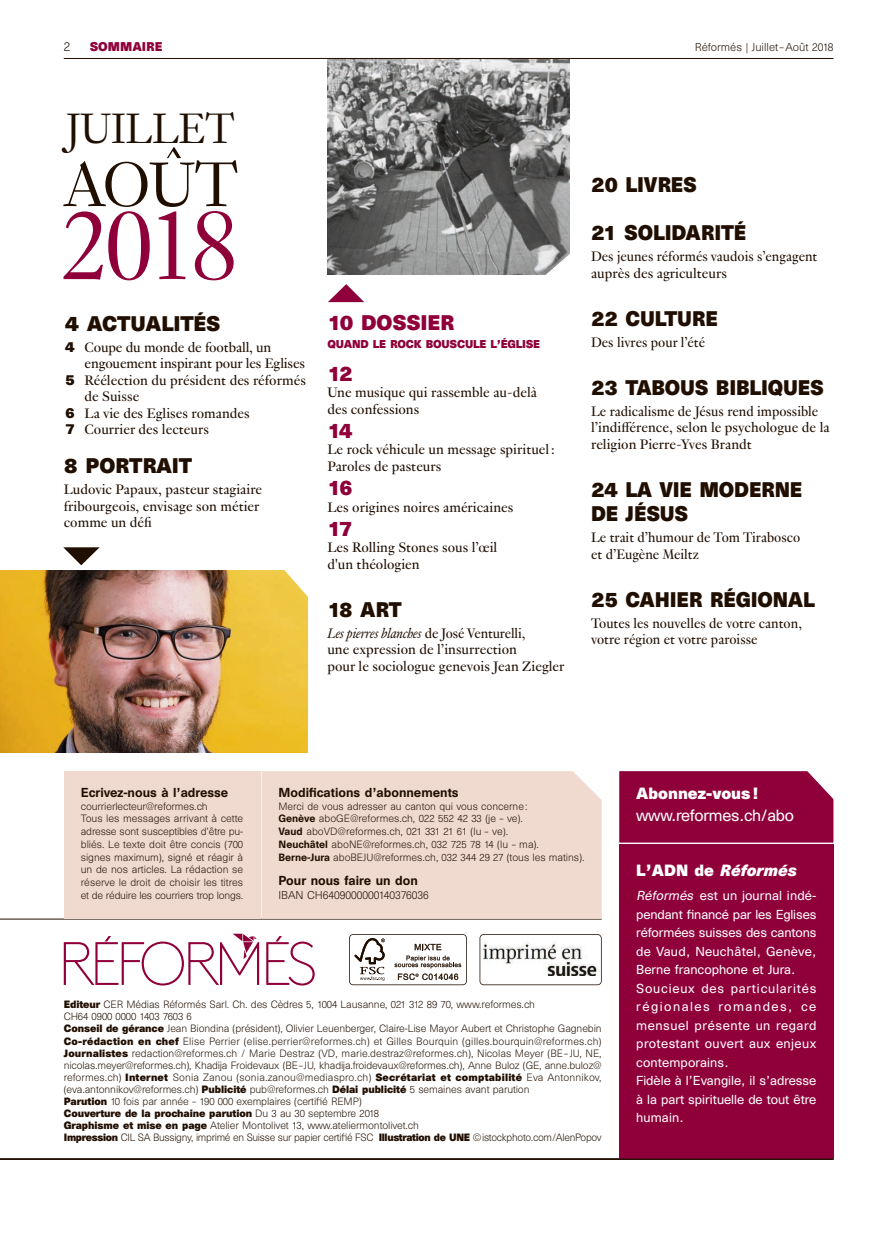
<style>
.page{position:relative;width:893px;height:1234px;background:#fff}
.page>*{position:absolute;margin:0;border:0;box-sizing:border-box;transform-origin:0 0}
.t1{font:300 105.15px "Genath";color:#8f003a}
.t2{font:300 69px "Genath";color:#200e00}
.t3{font:300 46.5px "Genath";letter-spacing:-.02em;color:#200e00}
.t4{font:700 19.5px/24px "Unica SB";letter-spacing:-.01em;color:#200e00}
.t5{font:700 19.5px "Unica SB";letter-spacing:-.01em;color:#8f003a}
.t6{font:15px/16.5px "Genath";color:#200e00}
.t7{font:15px/16.5px "Genath";color:#200e00;scale:.96 1}
.t8{font:15px "Unica SB";letter-spacing:-.02em;color:#fff}
.t9{font:italic 700 15px "Unica SB";color:#fff}
.t10{font:700 15px "Unica SB";color:#fff}
.t11{font:12px/18.5px "Unica SB";letter-spacing:.01em;color:#fff}
.t12{font:500 12px "Unica SB";color:#200e00}
.t13{font:300 12px "Unica SB";color:#200e00}
.t14{font:700 11.7px "Unica SB";color:#8f003a}
.t15{font:300 10.5px "Unica SB";color:#200e00}
.t16{font:700 10.5px "Unica SB";letter-spacing:-.02em;color:#8f003a}
.t17{font:300 9.75px/12px "Unica SB";letter-spacing:-.01em;color:#200e00}
.s1{font-family:"Unica SB";font-weight:700;font-size:13.5px}
.s2{font-style:italic}
.s3{font-weight:500}
.s4{font-weight:700}
.s5{font-style:normal}
</style>
<div class="page">
<svg style="left:349px;top:934px;width:118px;height:50px"></svg>
<svg style="left:480px;top:934px;width:122px;height:50px"></svg>
<svg style="left:266px;top:936px;width:49px;height:49px"></svg>
<svg style="left:64px;top:933px;width:195px;height:52px"></svg>
<img style="left:327px;top:59px;width:243px;height:216px">
<svg style="left:328px;top:284px;width:36px;height:18px"></svg>
<svg style="left:63px;top:547px;width:37px;height:18px"></svg>
<svg style="left:541px;top:252px;width:29px;height:23px"></svg>
<img style="left:0;top:570px;width:307px;height:182px">
<svg style="left:283px;top:570px;width:25px;height:28px"></svg>
<hr style="left:0;top:918px;width:602px;height:1px;background:#200e00">
<div style="left:619px;top:843px;width:214px;height:315px;background:#8f003a"></div>
<div style="left:619px;top:771px;width:215px;height:71px;background:#8f003a"></div>
<hr style="left:0;top:1158px;width:833px;height:1px;background:#200e00">
<div style="left:64px;top:771px;width:196px;height:147px;background:#f0dad0"></div>
<div style="left:261px;top:771px;width:341px;height:147px;background:#f0dad0"></div>
<hr style="left:64px;top:58px;width:769px;height:1px;background:#200e00">
<p class="t13" style="left:64px;top:39px;width:8px">2</p>
<p class="t14" style="left:90px;top:39px;width:74px">SOMMAIRE</p>
<p class="t15" style="left:695px;top:41px;width:140px">Réformés | Juillet –Août 2018</p>
<h3 class="t3" style="left:66px;top:95px;width:170px">JUILLET</h3>
<h2 class="t2" style="left:64px;top:136px;width:176px">AOÛT</h2>
<h1 class="t1" style="left:60px;top:172px;width:180px">2018</h1>
<h3 class="t4" style="left:65px;top:313px;width:157px">4 ACTUALITÉS</h3>
<h3 class="t6" style="left:65px;top:337px;width:208px"><span class="s1">4</span> Coupe du monde de football, un</h3>
<h3 class="t6" style="left:85px;top:354px;width:222px">engouement inspirant pour les Eglises</h3>
<h3 class="t6" style="left:65px;top:370px;width:242px"><span class="s1">5</span> Réélection du président des réformés</h3>
<h3 class="t6" style="left:85px;top:387px;width:56px">de Suisse</h3>
<h3 class="t6" style="left:65px;top:403px;width:186px"><span class="s1">6</span> La vie des Eglises romandes</h3>
<h3 class="t6" style="left:65px;top:420px;width:145px"><span class="s1">7</span> Courrier des lecteurs</h3>
<h3 class="t4" style="left:64px;top:455px;width:130px">8 PORTRAIT</h3>
<h3 class="t6" style="left:64px;top:480px;width:200px">Ludovic Papaux, pasteur stagiaire fribourgeois, envisage son métier comme un défi</h3>
<h3 class="t5" style="left:327px;top:310px;width:128px">10 DOSSIER</h3>
<p class="t16" style="left:327px;top:337px;width:214px">QUAND LE ROCK BOUSCULE L’ÉGLISE</p>
<h3 class="t5" style="left:327px;top:361px;width:27px">12</h3>
<h3 class="t6" style="left:327px;top:383px;width:211px">Une musique qui rassemble au-delà des confessions</h3>
<h3 class="t5" style="left:327px;top:418px;width:27px">14</h3>
<h3 class="t6" style="left:327px;top:440px;width:229px">Le rock véhicule un message spirituel :<br>Paroles de pasteurs</h3>
<h3 class="t5" style="left:327px;top:475px;width:27px">16</h3>
<h3 class="t6" style="left:327px;top:497px;width:187px">Les origines noires américaines</h3>
<h3 class="t5" style="left:327px;top:516px;width:27px">17</h3>
<h3 class="t6" style="left:327px;top:538px;width:171px">Les Rolling Stones sous l’œil d'un théologien</h3>
<h3 class="t4" style="left:327px;top:599px;width:76px">18 ART</h3>
<h3 class="t7" style="left:327px;top:623px;width:249px"><span class="s2">Les pierres blanches</span> de José Venturelli,<br>une expression de l’insurrection<br>pour le sociologue genevois Jean Ziegler</h3>
<h3 class="t4" style="left:591px;top:175px;width:107px">20 LIVRES</h3>
<h3 class="t4" style="left:591px;top:223px;width:157px">21 SOLIDARITÉ</h3>
<h3 class="t7" style="left:591px;top:247px;width:237px">Des jeunes réformés vaudois s’engagent auprès des agriculteurs</h3>
<h3 class="t4" style="left:591px;top:308px;width:128px">22 CULTURE</h3>
<h3 class="t7" style="left:591px;top:333px;width:120px">Des livres pour l’été</h3>
<h3 class="t4" style="left:591px;top:377px;width:234px">23 TABOUS BIBLIQUES</h3>
<h3 class="t7" style="left:591px;top:402px;width:250px">Le radicalisme de Jésus rend impossible l’indifférence, selon le psychologue de la religion Pierre-Yves Brandt</h3>
<h3 class="t4" style="left:591px;top:479px;width:213px">24 LA VIE MODERNE<br>DE JÉSUS</h3>
<h3 class="t7" style="left:591px;top:528px;width:220px">Le trait d’humour de Tom Tirabosco et d’Eugène Meiltz</h3>
<h3 class="t4" style="left:591px;top:589px;width:225px">25 CAHIER RÉGIONAL</h3>
<h3 class="t7" style="left:591px;top:613px;width:221px">Toutes les nouvelles de votre canton, votre région et votre paroisse</h3>
<p class="t12" style="left:81px;top:784px;width:149px">Ecrivez-nous à l’adresse</p>
<p class="t17" style="left:81px;top:799px;width:164px;line-height:12.8px">courrierlecteur@reformes.ch<br>Tous les messages arrivant à cette adresse sont susceptibles d’être pu&shy;bliés. Le texte doit être concis (700 signes maximum), signé et réagir à un de nos articles. La rédaction se réserve le droit de choisir les titres et de réduire les courriers trop longs.</p>
<p class="t12" style="left:279px;top:784px;width:182px">Modifications d’abonnements</p>
<p class="t17" style="left:279px;top:799px;width:308px;line-height:12.8px">Merci de vous adresser au canton qui vous concerne:<br><span class="s3">Genève</span> aboGE@reformes.ch, 022 552 42 33 (je – ve).<br><span class="s3">Vaud</span> aboVD@reformes.ch, 021 331 21 61 (lu – ve).<br><span class="s3">Neuchâtel</span> aboNE@reformes.ch, 032 725 78 14 (lu – ma).<br><span class="s3">Berne-Jura</span> aboBEJU@reformes.ch, 032 344 29 27 (tous les matins).</p>
<p class="t12" style="left:279px;top:873px;width:141px">Pour nous faire un don</p>
<p class="t15" style="left:279px;top:888px;width:152px">IBAN CH6409000000140376036</p>
<p class="t17" style="left:64px;top:998px;width:539px"><span class="s4">Editeur</span> CER Médias Réformés Sarl. Ch. des Cèdres 5, 1004 Lausanne, 021 312 89 70, www.reformes.ch<br>CH64 0900 0000 1403 7603 6<br><span class="s4">Conseil de gérance</span> Jean Biondina (président), Olivier Leuenberger, Claire-Lise Mayor Aubert et Christophe Gagnebin <span class="s4">Co-rédaction en chef</span> Elise Perrier (elise.perrier@reformes.ch) et Gilles Bourquin (gilles.bourquin@reformes.ch)<br><span class="s4">Journalistes</span> redaction@reformes.ch / Marie Destraz (VD, marie.destraz@reformes.ch), Nicolas Meyer (BE– JU, NE, nicolas.meyer@reformes.ch), Khadija Froidevaux (BE–JU, khadija.froidevaux@reformes.ch), Anne Buloz (GE, anne.buloz@ reformes.ch) <span class="s4">Internet</span> Sonia Zanou (sonia.zanou@mediaspro.ch) <span class="s4">Secrétariat et comptabilité</span> Eva Antonnikov, (eva.antonnikov@reformes.ch) <span class="s4">Publicité</span> pub@reformes.ch <span class="s4">Délai publicité</span> 5 semaines avant parution<br><span class="s4">Parution</span> 10 fois par année – 190 000 exemplaires (certifié REMP)<br><span class="s4">Couverture de la prochaine parution</span> Du 3 au 30 septembre 2018<br><span class="s4">Graphisme et mise en page</span> Atelier Montolivet 13, www.ateliermontolivet.ch<br><span class="s4">Impression</span> CIL SA Bussigny, imprimé en Suisse sur papier certifié FSC <span class="s4">Illustration de UNE</span> ©istockphoto.com/AlenPopov</p>
<h3 class="t10" style="left:636px;top:783px;width:124px">Abonnez-vous!</h3>
<h3 class="t8" style="left:636px;top:806px;width:159px">www.reformes.ch/abo</h3>
<h3 class="t9" style="left:636px;top:860px;width:162px"><span class="s5">L’ADN de</span> Réformés</h3>
<p class="t11" style="left:636px;top:886px;width:182px"><span class="s2">Réformés</span> est un journal indé&shy;pendant financé par les Eglises réformées suisses des cantons de Vaud, Neuchâtel, Genève,<br>Berne francophone et Jura.<br>Soucieux des particularités régionales romandes, ce mensuel présente un regard protestant ouvert aux enjeux contemporains.<br>Fidèle à l’Evangile, il s’adresse à la part spirituelle de tout être humain.</p>
</div>
